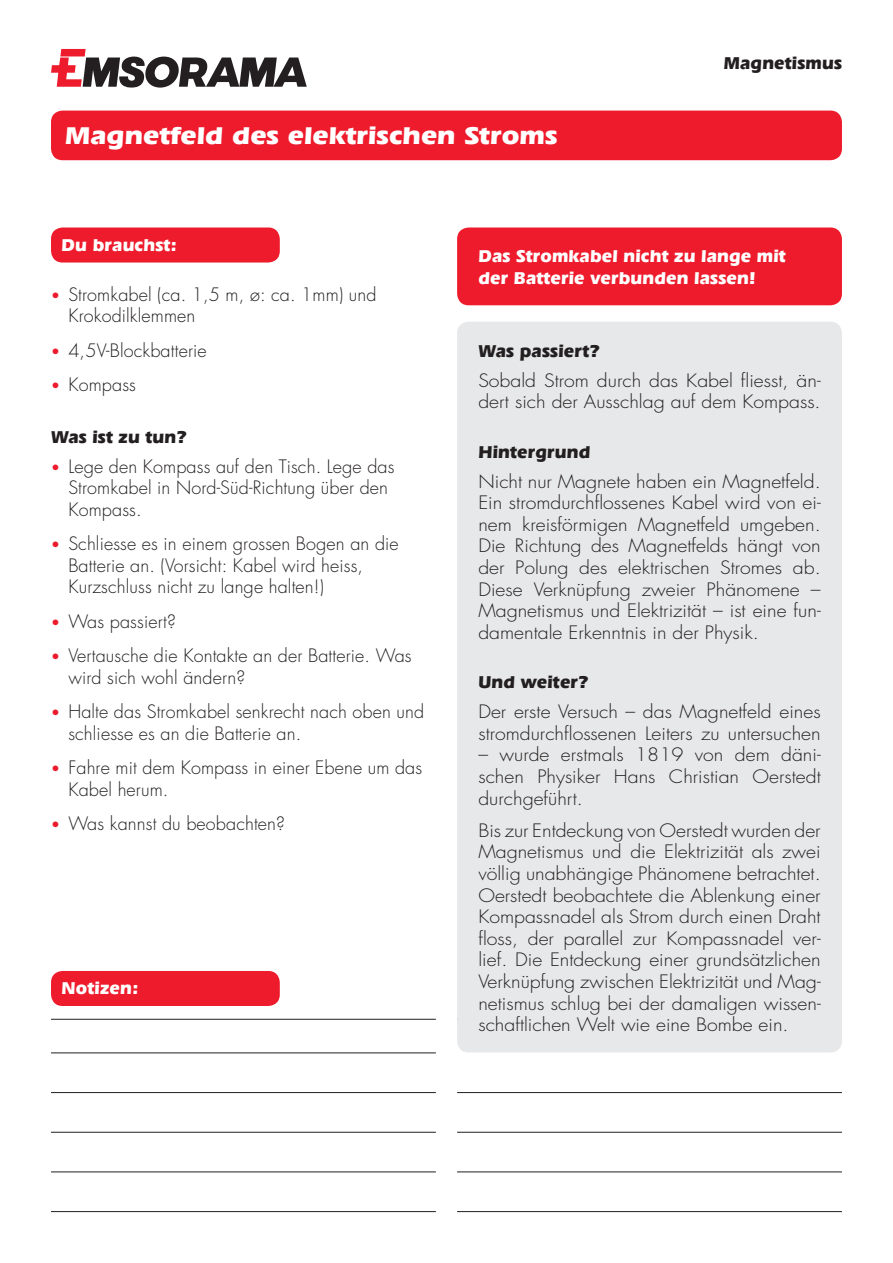
<style>
.page{position:relative;width:893px;height:1263px;background:#fff}
.page>*{position:absolute;margin:0;border:0;box-sizing:border-box;transform-origin:0 0}
.t1{font:700 25.5px "Eras IT Cby BT";color:#fff;scale:1.1 1}
.t2{font:300 18px/21.6px "Futura";letter-spacing:.01em;color:#231f20;text-align:justify;scale:1.08 1}
.t3{font:300 18px/21.6px "Futura";letter-spacing:.01em;color:#231f20}
.t4{font:700 18px/21.6px "Eras IT Cby BT";letter-spacing:.01em;color:#fff}
.t5{font:700 18px "Eras IT Cby BT";letter-spacing:.01em;color:#231f20}
.s1{font-weight:400;font-size:15px;color:#ee1b2c}
</style>
<div class="page">
<div style="left:51px;top:111px;width:791px;height:49px;background:#ee1b2c;border-radius:12px"></div>
<svg style="left:51px;top:49px;width:256px;height:39px"></svg>
<div style="left:51px;top:227px;width:229px;height:36px;background:#ee1b2c;border-radius:12px"></div>
<div style="left:51px;top:971px;width:229px;height:35px;background:#ee1b2c;border-radius:12px"></div>
<hr style="left:51px;top:1019px;width:385px;height:1px;background:#231f20">
<hr style="left:51px;top:1053px;width:385px;height:1px;background:#231f20">
<hr style="left:51px;top:1092px;width:385px;height:1px;background:#231f20">
<hr style="left:457px;top:1092px;width:385px;height:1px;background:#231f20">
<hr style="left:51px;top:1132px;width:385px;height:1px;background:#231f20">
<hr style="left:457px;top:1132px;width:385px;height:1px;background:#231f20">
<hr style="left:51px;top:1172px;width:385px;height:1px;background:#231f20">
<hr style="left:457px;top:1172px;width:385px;height:1px;background:#231f20">
<hr style="left:51px;top:1211px;width:385px;height:1px;background:#231f20">
<hr style="left:457px;top:1211px;width:385px;height:1px;background:#231f20">
<div style="left:457px;top:322px;width:385px;height:730px;background:#e7e8e9;border-radius:12px"></div>
<div style="left:457px;top:227px;width:385px;height:78px;background:#ee1b2c;border-radius:12px"></div>
<h1 class="t1" style="left:65px;top:120px;width:449px">Magnetfeld des elektrischen Stroms</h1>
<p class="t5" style="left:724px;top:52px;width:120px">Magnetismus</p>
<p class="t4" style="left:62px;top:234px;width:117px">Du brauchst:</p>
<p class="t3" style="left:68px;top:284px;width:310px;text-indent:-17px"><span class="s1">•</span> Stromkabel (ca. 1,5 m, ø: ca. 1mm) und<br>Krokodilklemmen</p>
<p class="t3" style="left:51px;top:340px;width:157px"><span class="s1">•</span> 4,5V-Blockbatterie</p>
<p class="t3" style="left:51px;top:374px;width:86px"><span class="s1">•</span> Kompass</p>
<p class="t5" style="left:51px;top:425px;width:137px">Was ist zu tun?</p>
<p class="t3" style="left:68px;top:455px;width:328px;text-indent:-17px"><span class="s1">•</span> Lege den Kompass auf den Tisch. Lege das<br>Stromkabel in Nord-Süd-Richtung über den<br>Kompass.</p>
<p class="t3" style="left:68px;top:533px;width:332px;text-indent:-17px"><span class="s1">•</span> Schliesse es in einem grossen Bogen an die<br>Batterie an. (Vorsicht: Kabel wird heiss,<br>Kurzschluss nicht zu lange halten!)</p>
<p class="t3" style="left:51px;top:611px;width:126px"><span class="s1">•</span> Was passiert?</p>
<p class="t3" style="left:68px;top:645px;width:345px;text-indent:-17px"><span class="s1">•</span> Vertausche die Kontakte an der Batterie. Was wird sich wohl ändern?</p>
<p class="t3" style="left:68px;top:701px;width:357px;text-indent:-17px"><span class="s1">•</span> Halte das Stromkabel senkrecht nach oben und schliesse es an die Batterie an.</p>
<p class="t3" style="left:68px;top:757px;width:355px;text-indent:-17px"><span class="s1">•</span> Fahre mit dem Kompass in einer Ebene um das<br>Kabel herum.</p>
<p class="t3" style="left:51px;top:813px;width:236px"><span class="s1">•</span> Was kannst du beobachten?</p>
<p class="t4" style="left:62px;top:977px;width:78px">Notizen:</p>
<p class="t4" style="left:478px;top:245px;width:309px">Das Stromkabel nicht zu lange mit der Batterie verbunden lassen!</p>
<p class="t5" style="left:478px;top:339px;width:123px">Was passiert?</p>
<p class="t2" style="left:478px;top:369px;width:318px">Sobald Strom durch das Kabel fliesst, än&shy;dert sich der Ausschlag auf dem Kompass.</p>
<p class="t5" style="left:478px;top:440px;width:114px">Hintergrund</p>
<p class="t2" style="left:478px;top:470px;width:318px">Nicht nur Magnete haben ein Magnetfeld.<br>Ein stromdurchflossenes Kabel wird von ei&shy;nem kreisförmigen Magnetfeld umgeben.<br>Die Richtung des Magnetfelds hängt von der Polung des elektrischen Stromes ab.<br>Diese Verknüpfung zweier Phänomene – Magnetismus und Elektrizität – ist eine fun&shy;damentale Erkenntnis in der Physik.</p>
<p class="t5" style="left:478px;top:671px;width:111px">Und weiter?</p>
<p class="t2" style="left:478px;top:701px;width:318px">Der erste Versuch – das Magnetfeld eines stromdurchflossenen Leiters zu untersuchen</p>
<p class="t2" style="left:478px;top:744px;width:318px">– wurde erstmals 1819 von dem däni&shy;schen Physiker Hans Christian Oerstedt durchgeführt.</p>
<p class="t2" style="left:478px;top:820px;width:318px">Bis zur Entdeckung von Oerstedt wurden der Magnetismus und die Elektrizität als zwei völlig unabhängige Phänomene betrachtet.<br>Oerstedt beobachtete die Ablenkung einer Kompassnadel als Strom durch einen Draht floss, der parallel zur Kompassnadel ver&shy;lief. Die Entdeckung einer grundsätzlichen Verknüpfung zwischen Elektrizität und Mag&shy;netismus schlug bei der damaligen wissen&shy;schaftlichen Welt wie eine Bombe ein.</p>
</div>
